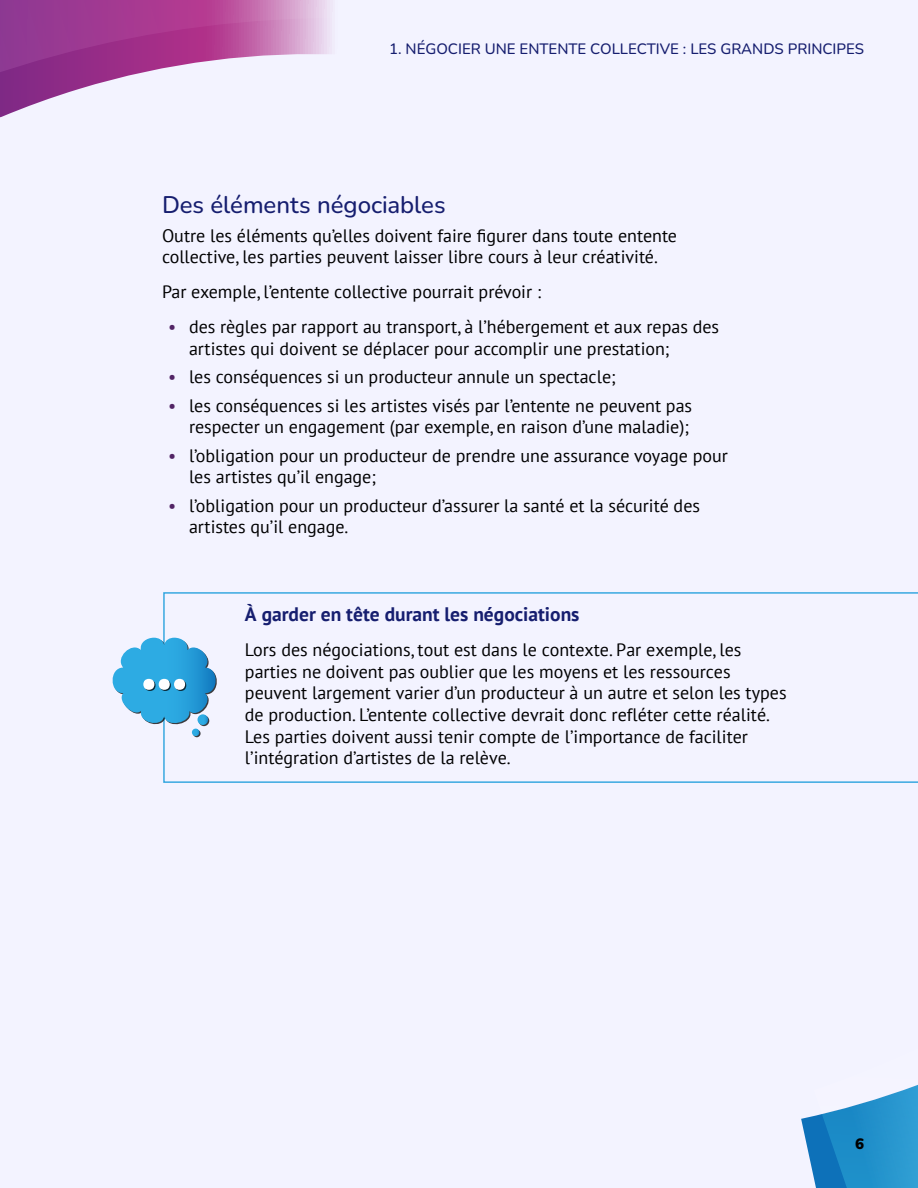
<style>
.page{position:relative;width:918px;height:1188px;background:#f3f3ff}
.page>*{position:absolute;margin:0;border:0;box-sizing:border-box;transform-origin:0 0}
.t1{font:900 56.4px "Nunito";color:#000}
.t2{font:500 24px "Nunito";letter-spacing:-.005em;color:#161e6f}
.t3{font:700 19.5px "PT Sans";color:#161e6f}
.P{font:18px/21.6px "PT Sans";color:#000}
.t4{font:500 15px "Nunito";color:#161e6f}
.t5{font:900 15px "Nunito";color:#000}
.s1{color:#522465}
</style>
<div class="page">
<svg style="left:801px;top:1085px;width:117px;height:103px"></svg>
<svg style="left:0;top:0;width:333px;height:118px"></svg>
<svg style="left:163px;top:592px;width:755px;height:191px"></svg>
<svg style="left:112px;top:638px;width:107px;height:98px"></svg>
<p class="t4" style="left:389px;top:38px;width:38px">1. NÉGOCIER</p>
<p class="t4" style="left:485px;top:38px;width:11px">UNE</p>
<p class="t4" style="left:520px;top:38px;width:11px">ENTENTE</p>
<p class="t4" style="left:590px;top:38px;width:10px">COLLECTIVE</p>
<p class="t4" style="left:683px;top:38px;width:123px">: LES GRANDS PRINCI</p>
<p class="t4" style="left:837px;top:38px;width:29px">PES</p>
<h4 class="t2" style="left:162px;top:188px;width:285px">DES ÉLÉMENTS NÉGOCIABLES</h4>
<p class="P" style="left:162px;top:224px;width:517px">Outre les éléments qu’elles doivent faire figurer dans toute entente collective, les parties peuvent laisser libre cours à leur créativité.</p>
<p class="P" style="left:162px;top:281px;width:381px">Par exemple, l’entente collective pourrait prévoir :</p>
<p class="P" style="left:189px;top:316px;width:532px;text-indent:-21px"><span class="s1">•</span> des règles par rapport au transport, à l’hébergement et aux repas des artistes qui doivent se déplacer pour accomplir une prestation;</p>
<p class="P" style="left:168px;top:366px;width:449px"><span class="s1">•</span> les conséquences si un producteur annule un spectacle;</p>
<p class="P" style="left:168px;top:394px;width:526px;text-align:right"><span class="s1">•</span> les conséquences si les artistes visés par l’entente ne peuvent pas respecter un engagement (par exemple, en raison d’une maladie);</p>
<p class="P" style="left:189px;top:444px;width:541px;text-indent:-21px"><span class="s1">•</span> l’obligation pour un producteur de prendre une assurance voyage pour les artistes qu’il engage;</p>
<p class="P" style="left:189px;top:494px;width:513px;text-indent:-21px"><span class="s1">•</span> l’obligation pour un producteur d’assurer la santé et la sécurité des artistes qu’il engage.</p>
<h1 class="t1" style="left:142px;top:631px;width:48px">...</h1>
<p class="t3" style="left:245px;top:601px;width:336px">À garder en tête durant les négociations</p>
<p class="P" style="left:245px;top:639px;width:543px">Lors des négociations, tout est dans le contexte. Par exemple, les parties ne doivent pas oublier que les moyens et les ressources peuvent largement varier d’un producteur à un autre et selon les types de production. L’entente collective devrait donc refléter cette réalité.<br>Les parties doivent aussi tenir compte de l’importance de faciliter l’intégration d’artistes de la relève.</p>
<p class="t5" style="left:855px;top:1134px;width:10px">6</p>
</div>
